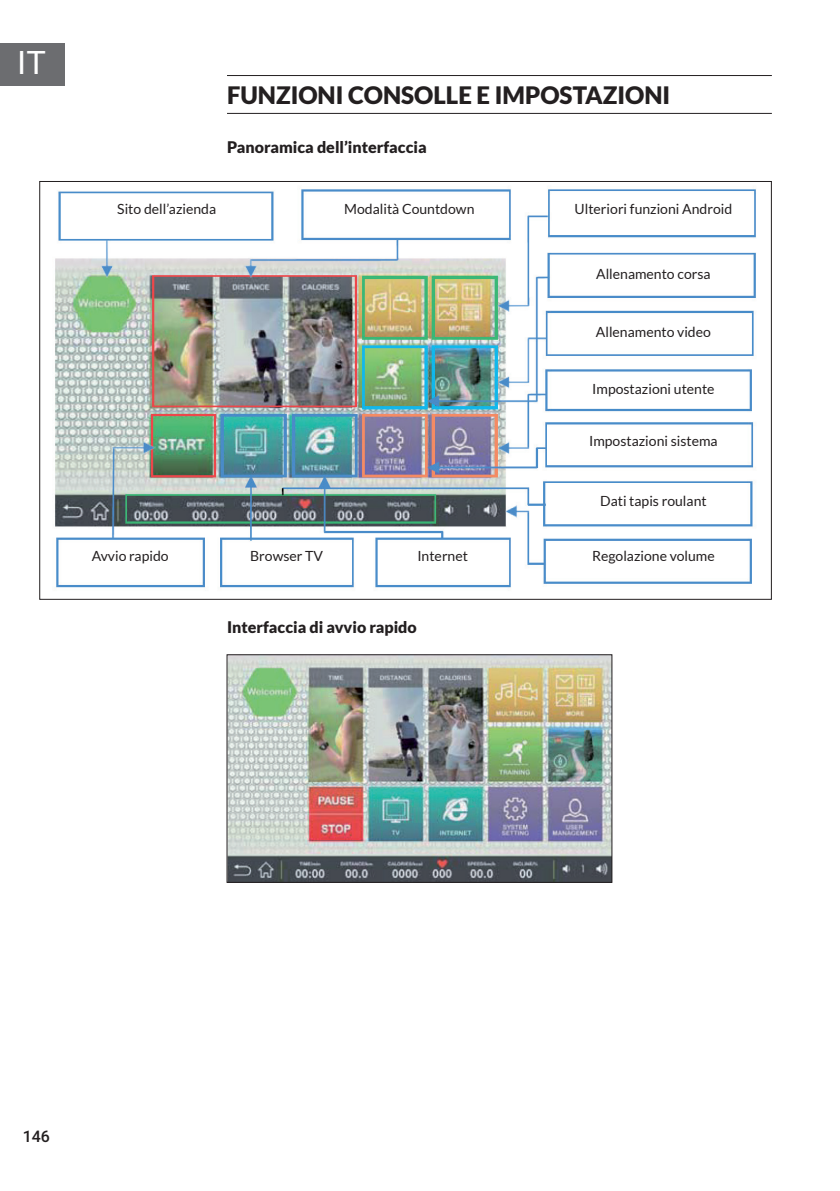
<style>
.page{position:relative;width:840px;height:1191px;background:#fff}
.page>*{position:absolute;margin:0;border:0;box-sizing:border-box;transform-origin:0 0}
.t1{font:32px "Lato";color:#fff}
.t2{font:900 24px "Lato";color:#231f20}
.t3{font:900 16px "Lato";color:#231f20}
.t4{font:500 16px "Roboto";color:#231f20}
.t5{font:14px "Lato";color:#231f20}
</style>
<div class="page">
<div style="left:0;top:43px;width:65px;height:42px;background:#6c6d70"></div>
<hr style="left:227px;top:75px;width:544px;height:1px;background:#231f20">
<hr style="left:227px;top:113px;width:544px;height:1px;background:#231f20">
<img style="left:55px;top:189px;width:701px;height:399px">
<img style="left:228px;top:656px;width:382px;height:225px">
<div style="left:226px;top:654px;width:386px;height:229px;border:1px solid #231f20"></div>
<h1 class="t1" style="left:17px;top:45px;width:30px">IT</h1>
<h2 class="t2" style="left:227px;top:82px;width:444px">FUNZIONI CONSOLLE E IMPOSTAZIONI</h2>
<p class="t3" style="left:227px;top:137px;width:201px">Panoramica dell’interfaccia</p>
<p class="t5" style="left:117px;top:201px;width:100px">Sito dell’azienda</p>
<p class="t5" style="left:344px;top:201px;width:132px">Modalità Countdown</p>
<p class="t5" style="left:574px;top:201px;width:159px">Ulteriori funzioni Android</p>
<p class="t5" style="left:595px;top:266px;width:116px">Allenamento corsa</p>
<p class="t5" style="left:595px;top:324px;width:116px">Allenamento video</p>
<p class="t5" style="left:592px;top:381px;width:124px">Impostazioni utente</p>
<p class="t5" style="left:588px;top:433px;width:130px">Impostazioni sistema</p>
<p class="t5" style="left:599px;top:493px;width:108px">Dati tapis roulant</p>
<p class="t5" style="left:92px;top:548px;width:78px">Avvio rapido</p>
<p class="t5" style="left:250px;top:548px;width:74px">Browser TV</p>
<p class="t5" style="left:417px;top:548px;width:52px">Internet</p>
<p class="t5" style="left:591px;top:548px;width:124px">Regolazione volume</p>
<p class="t3" style="left:227px;top:617px;width:191px">Interfaccia di avvio rapido</p>
<p class="t4" style="left:23px;top:1125px;width:29px">146</p>
</div>
